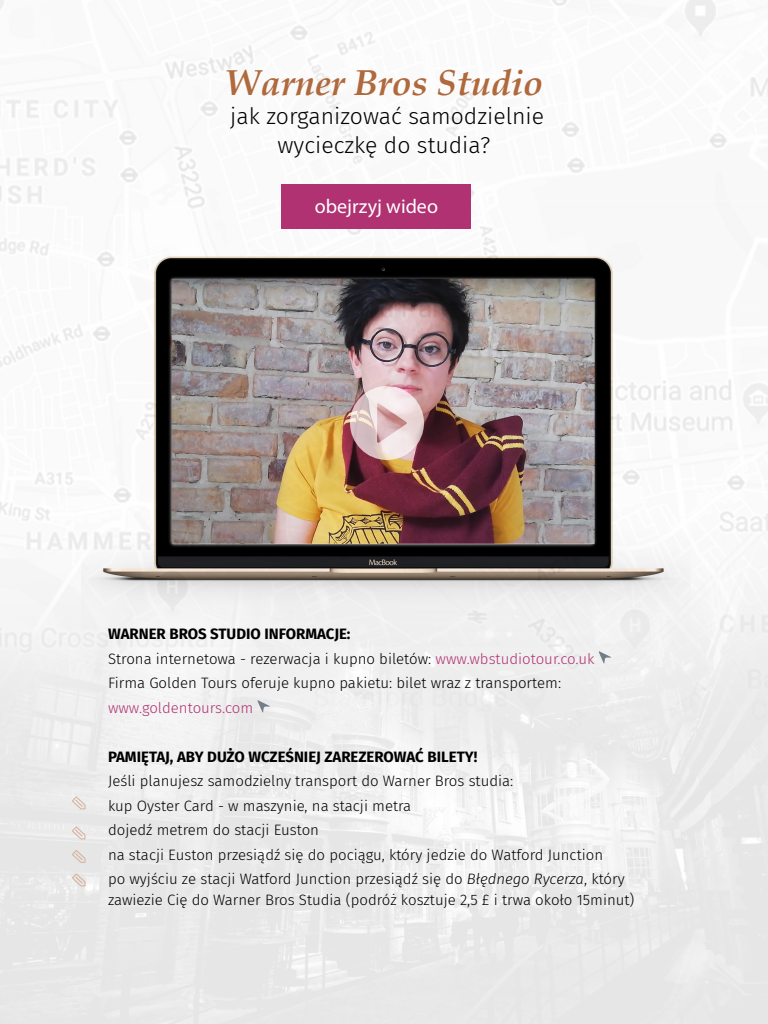
<style>
.page{position:relative;width:768px;height:1024px;background:#fff}
.page>*{position:absolute;margin:0;border:0;box-sizing:border-box;transform-origin:0 0}
.t1{font:italic 700 36px "Book Antiqua";color:#b0693c}
.t2{font:300 23px "Fira Sans";color:#000}
.t3{font:20px "Myriad Pro";color:#fff}
.t4{font:300 15px/20.5px "Fira Sans";color:#000}
.t5{font:700 15px "Fira Sans";color:#000}
.t6{font:300 15px "Fira Sans";color:#b03272}
.s1{color:#b03272}
.s2{font-style:italic}
</style>
<div class="page">
<img style="left:0;top:0;width:768px;height:1024px">
<img style="left:81px;top:134px;width:610px;height:610px">
<div style="left:281px;top:184px;width:190px;height:45px;background:#b03272"></div>
<svg style="left:350px;top:386px;width:74px;height:74px;background:#d5b9bb"></svg>
<svg style="left:599px;top:651px;width:12px;height:13px"></svg>
<svg style="left:257px;top:700px;width:13px;height:13px"></svg>
<svg style="left:72px;top:796px;width:14px;height:14px"></svg>
<svg style="left:72px;top:826px;width:14px;height:14px"></svg>
<svg style="left:72px;top:850px;width:14px;height:13px"></svg>
<svg style="left:72px;top:873px;width:14px;height:14px"></svg>
<p class="t1" style="left:225px;top:58px;width:320px">Warner Bros Studio</p>
<p class="t2" style="left:230px;top:99px;width:315px">jak zorganizować samodzielnie</p>
<p class="t2" style="left:278px;top:128px;width:214px">wycieczkę do studia?</p>
<p class="t3" style="left:315px;top:194px;width:125px">obejrzyj wideo</p>
<p class="t5" style="left:108px;top:621px;width:244px">WARNER BROS STUDIO INFORMACJE:</p>
<p class="t4" style="left:108px;top:648px;width:488px">Strona internetowa - rezerwacja i kupno biletów: <span class="s1">www.wbstudiotour.co.uk</span></p>
<p class="t4" style="left:108px;top:672px;width:455px">Firma Golden Tours oferuje kupno pakietu: bilet wraz z transportem:</p>
<p class="t6" style="left:108px;top:697px;width:147px">www.goldentours.com</p>
<p class="t5" style="left:108px;top:744px;width:371px">PAMIĘTAJ, ABY DUŻO WCZEŚNIEJ ZAREZEROWAĆ BILETY!</p>
<p class="t4" style="left:108px;top:770px;width:407px">Jeśli planujesz samodzielny transport do Warner Bros studia:</p>
<p class="t4" style="left:108px;top:795px;width:305px">kup Oyster Card - w maszynie, na stacji metra</p>
<p class="t4" style="left:108px;top:819px;width:213px">dojedź metrem do stacji Euston</p>
<p class="t4" style="left:108px;top:844px;width:497px">na stacji Euston przesiądź się do pociągu, który jedzie do Watford Junction</p>
<p class="t4" style="left:108px;top:868px;width:528px">po wyjściu ze stacji Watford Junction przesiądź się do <span class="s2">Błędnego Rycerza</span>, który zawiezie Cię do Warner Bros Studia (podróż kosztuje 2,5 £ i trwa około 15minut)</p>
</div>
